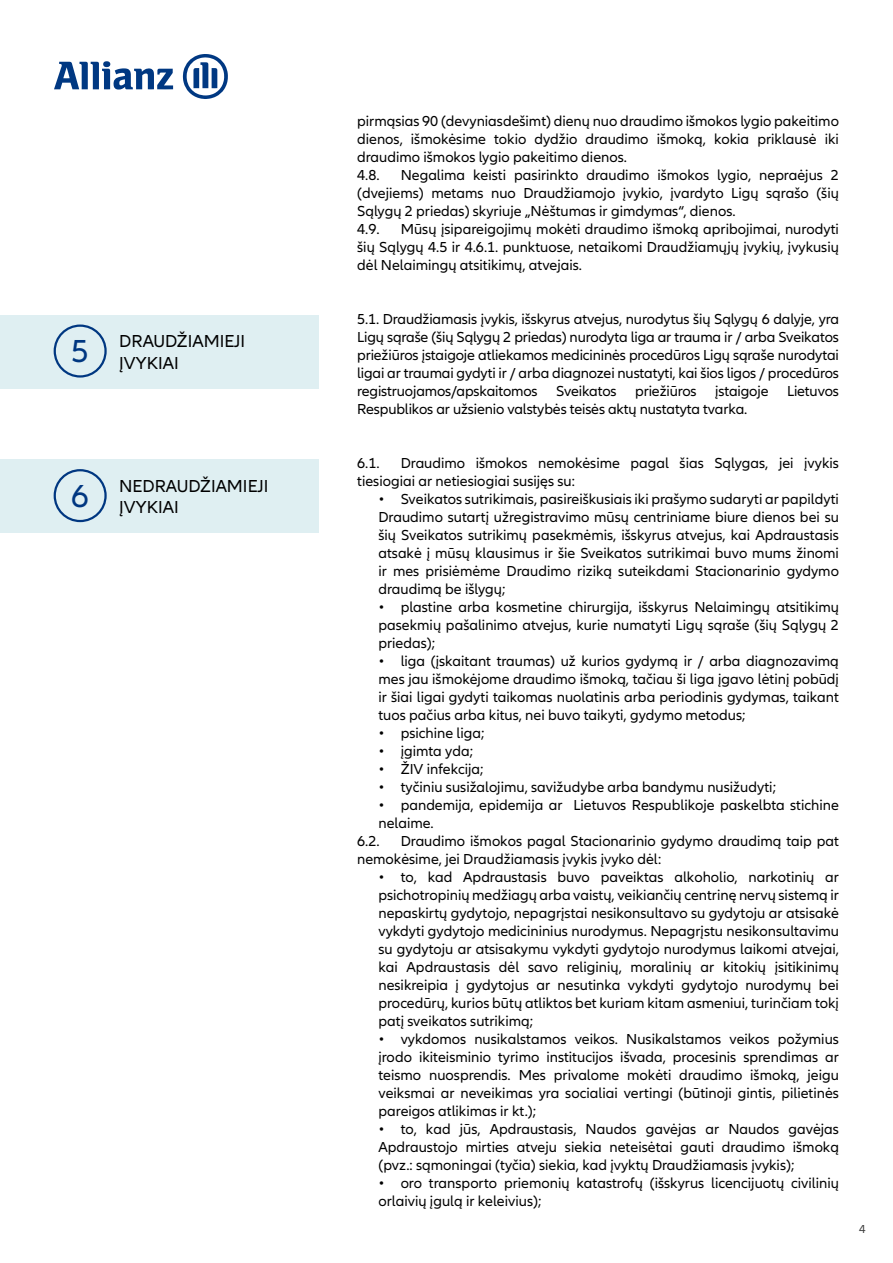
<style>
.page{position:relative;width:893px;height:1263px;background:#fff}
.page>*{position:absolute;margin:0;border:0;box-sizing:border-box;transform-origin:0 0}
.t1{font:33px "Allianz Neo";color:#003781}
.t2{font:18px/21.6px "Allianz Neo";color:#000}
.t3{font:15px/18px "Allianz Neo";color:#000;text-align:justify}
.t4{font:12px "Allianz Neo";color:#414141}
</style>
<div class="page">
<svg style="left:54px;top:61px;width:119px;height:29px"></svg>
<svg style="left:183px;top:54px;width:45px;height:45px"></svg>
<div style="left:0;top:315px;width:318px;height:73px;background:#dfeff2"></div>
<div style="left:0;top:459px;width:318px;height:74px;background:#dfeff2"></div>
<div style="left:54px;top:324px;width:53px;height:54px;border:2px solid #003781;border-radius:50%"></div>
<div style="left:54px;top:469px;width:53px;height:53px;border:2px solid #003781;border-radius:50%"></div>
<h1 class="t1" style="left:71px;top:332px;width:19px">5</h1>
<p class="t2" style="left:119px;top:331px;width:128px">DRAUDŽIAMIEJI<br>ĮVYKIAI</p>
<h1 class="t1" style="left:71px;top:477px;width:19px">6</h1>
<p class="t2" style="left:119px;top:475px;width:151px">NEDRAUDŽIAMIEJI<br>ĮVYKIAI</p>
<p class="t3" style="left:357px;top:113px;width:483px;text-align:left">pirmąsias 90 (devyniasdešimt) dienų nuo draudimo išmokos lygio pakeitimo dienos, išmokėsime tokio dydžio draudimo išmoką, kokia priklausė iki draudimo išmokos lygio pakeitimo dienos.<br>4.8.</p>
<p class="t3" style="left:357px;top:167px;width:483px;text-align:left;text-indent:44px">Negalima keisti pasirinkto draudimo išmokos lygio, nepraėjus 2 (dvejiems) metams nuo Draudžiamojo įvykio, įvardyto Ligų sąrašo (šių Sąlygų 2 priedas) skyriuje „Nėštumas ir gimdymas“, dienos.<br>4.9.</p>
<p class="t3" style="left:357px;top:221px;width:483px;text-indent:44px">Mūsų įsipareigojimų mokėti draudimo išmoką apribojimai, nurodyti šių Sąlygų 4.5 ir 4.6.1. punktuose, netaikomi Draudžiamųjų įvykių, įvykusių dėl Nelaimingų atsitikimų, atvejais.</p>
<p class="t3" style="left:357px;top:311px;width:483px">5.1. Draudžiamasis įvykis, išskyrus atvejus, nurodytus šių Sąlygų 6 dalyje, yra Ligų sąraše (šių Sąlygų 2 priedas) nurodyta liga ar trauma ir / arba Sveikatos priežiūros įstaigoje atliekamos medicininės procedūros Ligų sąraše nurodytai ligai ar traumai gydyti ir / arba diagnozei nustatyti, kai šios ligos / procedūros registruojamos/apskaitomos Sveikatos priežiūros įstaigoje Lietuvos Respublikos ar užsienio valstybės teisės aktų nustatyta tvarka.</p>
<p class="t3" style="left:357px;top:455px;width:483px;text-indent:44px">Draudimo išmokos nemokėsime pagal šias Sąlygas, jei įvykis tiesiogiai ar netiesiogiai susijęs su:</p>
<p class="t3" style="left:378px;top:491px;width:462px">• Sveikatos sutrikimais, pasireiškusiais iki prašymo sudaryti ar papildyti Draudimo sutartį užregistravimo mūsų centriniame biure dienos bei su šių Sveikatos sutrikimų pasekmėmis, išskyrus atvejus, kai Apdraustasis atsakė į mūsų klausimus ir šie Sveikatos sutrikimai buvo mums žinomi ir mes prisiėmėme Draudimo riziką suteikdami Stacionarinio gydymo draudimą be išlygų;</p>
<p class="t3" style="left:378px;top:599px;width:462px">• plastine arba kosmetine chirurgija, išskyrus Nelaimingų atsitikimų pasekmių pašalinimo atvejus, kurie numatyti Ligų sąraše (šių Sąlygų 2 priedas);</p>
<p class="t3" style="left:378px;top:653px;width:462px">• liga (įskaitant traumas) už kurios gydymą ir / arba diagnozavimą mes jau išmokėjome draudimo išmoką, tačiau ši liga įgavo lėtinį pobūdį ir šiai ligai gydyti taikomas nuolatinis arba periodinis gydymas, taikant tuos pačius arba kitus, nei buvo taikyti, gydymo metodus;</p>
<p class="t3" style="left:378px;top:725px;width:107px">• psichine liga;</p>
<p class="t3" style="left:378px;top:743px;width:96px">• įgimta yda;</p>
<p class="t3" style="left:378px;top:761px;width:107px">• ŽIV infekcija;</p>
<p class="t3" style="left:378px;top:779px;width:399px">• tyčiniu susižalojimu, savižudybe arba bandymu nusižudyti;</p>
<p class="t3" style="left:378px;top:797px;width:462px">• pandemija, epidemija ar Lietuvos Respublikoje paskelbta stichine</p>
<p class="t3" style="left:378px;top:815px;width:57px">nelaime.</p>
<p class="t3" style="left:357px;top:833px;width:24px">6.2.</p>
<p class="t3" style="left:357px;top:455px;width:24px">6.1.</p>
<p class="t3" style="left:357px;top:833px;width:483px;text-indent:44px">Draudimo išmokos pagal Stacionarinio gydymo draudimą taip pat nemokėsime, jei Draudžiamasis įvykis įvyko dėl:</p>
<p class="t3" style="left:378px;top:869px;width:462px">• to, kad Apdraustasis buvo paveiktas alkoholio, narkotinių ar psichotropinių medžiagų arba vaistų, veikiančių centrinę nervų sistemą ir nepaskirtų gydytojo, nepagrįstai nesikonsultavo su gydytoju ar atsisakė vykdyti gydytojo medicininius nurodymus. Nepagrįstu nesikonsultavimu su gydytoju ar atsisakymu vykdyti gydytojo nurodymus laikomi atvejai, kai Apdraustasis dėl savo religinių, moralinių ar kitokių įsitikinimų nesikreipia į gydytojus ar nesutinka vykdyti gydytojo nurodymų bei procedūrų, kurios būtų atliktos bet kuriam kitam asmeniui, turinčiam tokį patį sveikatos sutrikimą;</p>
<p class="t3" style="left:378px;top:1031px;width:462px">• vykdomos nusikalstamos veikos. Nusikalstamos veikos požymius įrodo ikiteisminio tyrimo institucijos išvada, procesinis sprendimas ar teismo nuosprendis. Mes privalome mokėti draudimo išmoką, jeigu veiksmai ar neveikimas yra socialiai vertingi (būtinoji gintis, pilietinės pareigos atlikimas ir kt.);</p>
<p class="t3" style="left:378px;top:1121px;width:462px">• to, kad jūs, Apdraustasis, Naudos gavėjas ar Naudos gavėjas Apdraustojo mirties atveju siekia neteisėtai gauti draudimo išmoką (pvz.: sąmoningai (tyčia) siekia, kad įvyktų Draudžiamasis įvykis);</p>
<p class="t3" style="left:378px;top:1175px;width:462px">• oro transporto priemonių katastrofų (išskyrus licencijuotų civilinių orlaivių įgulą ir keleivius);</p>
<p class="t4" style="left:859px;top:1222px;width:8px">4</p>
</div>
